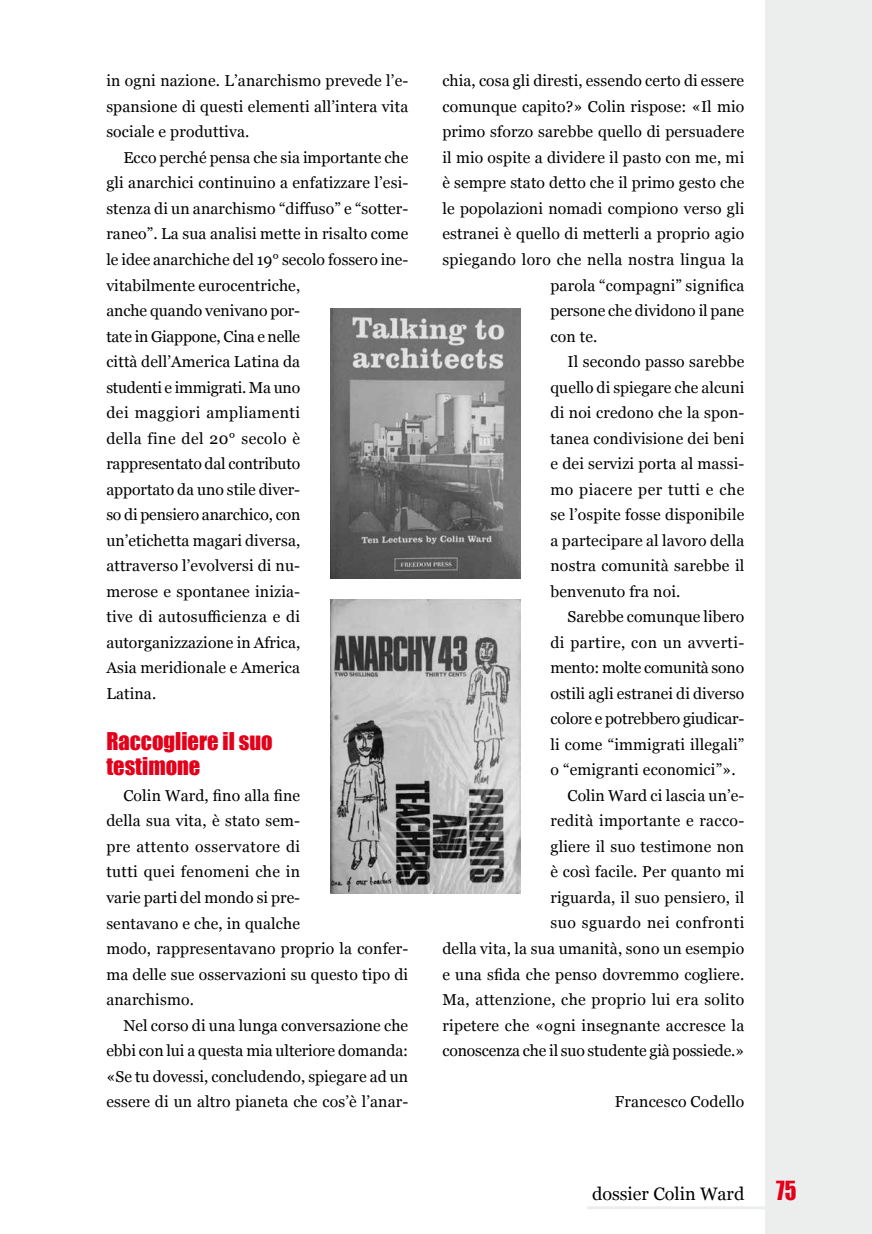
<style>
.page{position:relative;width:872px;height:1234px;background:#fff}
.page>*{position:absolute;margin:0;border:0;box-sizing:border-box;transform-origin:0 0}
.t1{font:24.15px "Impact";color:#e2001a;scale:.9 1}
.t2{font:22.5px/25.5px "Impact";color:#e2001a}
.t3{font:18px "Georgia";color:#000}
.t4{font:15.75px/25.5px "Georgia";letter-spacing:.01em;color:#000;text-align:justify}
.t5{font:15.75px "Georgia";letter-spacing:-.01em;color:#000}
.t6{font:15.75px "Georgia";letter-spacing:.03em;color:#000}
.t7{font:15.75px "Georgia";letter-spacing:-.015em;color:#000}
.t8{font:15.75px "Georgia";letter-spacing:.035em;color:#000}
</style>
<div class="page">
<div style="left:765px;top:0;width:107px;height:1233px;background:#eceded"></div>
<img style="left:330px;top:308px;width:191px;height:270px">
<img style="left:330px;top:599px;width:190px;height:294px">
<hr style="left:587px;top:1205px;width:285px;height:3px;background:#eceded">
<p class="t4" style="left:106px;top:67px;width:303px">in ogni nazione. L’anarchismo prevede l’e&shy;spansione di questi elementi all’intera vita sociale e produttiva.</p>
<p class="t4" style="left:106px;top:144px;width:303px;text-align:left;text-indent:17px">Ecco perché pensa che sia importante che gli anarchici continuino a enfatizzare l’esi&shy;stenza di un anarchismo “diffuso” e “sotter&shy;raneo”. La sua analisi mette in risalto come le idee anarchiche del 19° secolo fossero ine&shy;vitabilmente eurocentriche,<br>anche quando venivano por-<br>tate in Giappone, Cina e nelle<br>città dell’America Latina da<br>studenti e immigrati. Ma uno<br>dei maggiori ampliamenti<br>della fine del 20° secolo è<br>rappresentato dal contributo<br>apportato da uno stile diver-<br>so di pensiero anarchico, con<br>un’etichetta magari diversa,<br>attraverso l’evolversi di nu-<br>merose e spontanee inizia-<br>tive di autosufficienza e di autorganizzazione in Africa,<br>Asia meridionale e America<br>Latina.</p>
<h2 class="t2" style="left:106px;top:727px;width:168px">Raccogliere il suo testimone</h2>
<p class="t4" style="left:106px;top:781px;width:303px;text-align:left;text-indent:17px">Colin Ward, fino alla fine<br>della sua vita, è stato sem-<br>pre attento osservatore di<br>tutti quei fenomeni che in<br>varie parti del mondo si pre-<br>sentavano e che, in qualche<br>modo, rappresentavano proprio la confer&shy;ma delle sue osservazioni su questo tipo di anarchismo.</p>
<p class="t4" style="left:106px;top:1011px;width:303px;text-indent:17px">Nel corso di una lunga conversazione che ebbi con lui a questa mia ulteriore domanda: «Se tu dovessi, concludendo, spiegare ad un essere di un altro pianeta che cos’è l’anar-</p>
<p class="t4" style="left:442px;top:67px;width:303px">chia, cosa gli diresti, essendo certo di essere</p>
<p class="t4" style="left:442px;top:93px;width:303px">comunque capito?» Colin rispose: «Il mio</p>
<p class="t4" style="left:442px;top:118px;width:303px">primo sforzo sarebbe quello di persuadere</p>
<p class="t4" style="left:442px;top:144px;width:303px">il mio ospite a dividere il pasto con me, mi</p>
<p class="t4" style="left:442px;top:169px;width:303px">è sempre stato detto che il primo gesto che</p>
<p class="t4" style="left:442px;top:195px;width:303px">le popolazioni nomadi compiono verso gli</p>
<p class="t4" style="left:442px;top:220px;width:303px">estranei è quello di metterli a proprio agio</p>
<p class="t4" style="left:442px;top:246px;width:303px">spiegando loro che nella nostra lingua la</p>
<p class="t4" style="left:550px;top:271px;width:195px">parola “compagni” significa</p>
<p class="t4" style="left:550px;top:297px;width:195px">persone che dividono il pane</p>
<p class="t4" style="left:550px;top:322px;width:48px">con te.</p>
<p class="t4" style="left:567px;top:348px;width:178px">Il secondo passo sarebbe</p>
<p class="t4" style="left:550px;top:373px;width:195px">quello di spiegare che alcuni</p>
<p class="t4" style="left:550px;top:399px;width:195px">di noi credono che la spon-</p>
<p class="t4" style="left:550px;top:424px;width:195px">tanea condivisione dei beni</p>
<p class="t4" style="left:550px;top:450px;width:195px">e dei servizi porta al massi-</p>
<p class="t6" style="left:550px;top:477px;width:195px">mo piacere per tutti e che</p>
<p class="t4" style="left:550px;top:501px;width:195px">se l’ospite fosse disponibile</p>
<p class="t4" style="left:550px;top:526px;width:195px">a partecipare al lavoro della</p>
<p class="t4" style="left:550px;top:552px;width:195px">nostra comunità sarebbe il</p>
<p class="t4" style="left:550px;top:577px;width:131px">benvenuto fra noi.</p>
<p class="t4" style="left:567px;top:603px;width:178px">Sarebbe comunque libero</p>
<p class="t6" style="left:550px;top:630px;width:195px">di partire, con un avverti-</p>
<p class="t5" style="left:550px;top:656px;width:195px">mento: molte comunità sono</p>
<p class="t4" style="left:550px;top:679px;width:195px">ostili agli estranei di diverso</p>
<p class="t7" style="left:550px;top:707px;width:195px">colore e potrebbero giudicar-</p>
<p class="t4" style="left:550px;top:730px;width:195px">li come “immigrati illegali”</p>
<p class="t4" style="left:550px;top:756px;width:187px">o “emigranti economici”».</p>
<p class="t4" style="left:567px;top:781px;width:178px">Colin Ward ci lascia un’e-</p>
<p class="t4" style="left:550px;top:807px;width:195px">redità importante e racco-</p>
<p class="t4" style="left:550px;top:832px;width:195px">gliere il suo testimone non</p>
<p class="t4" style="left:550px;top:858px;width:195px">è così facile. Per quanto mi</p>
<p class="t4" style="left:550px;top:883px;width:195px">riguarda, il suo pensiero, il</p>
<p class="t8" style="left:550px;top:911px;width:195px">suo sguardo nei confronti</p>
<p class="t4" style="left:442px;top:934px;width:303px">della vita, la sua umanità, sono un esempio</p>
<p class="t4" style="left:442px;top:960px;width:303px">e una sfida che penso dovremmo cogliere.</p>
<p class="t4" style="left:442px;top:985px;width:303px">Ma, attenzione, che proprio lui era solito</p>
<p class="t4" style="left:442px;top:1011px;width:303px">ripetere che «ogni insegnante accresce la</p>
<p class="t5" style="left:442px;top:1038px;width:303px">conoscenza che il suo studente già possiede.»</p>
<p class="t4" style="left:615px;top:1087px;width:131px">Francesco Codello</p>
<p class="t3" style="left:592px;top:1180px;width:154px">dossier Colin Ward</p>
<h1 class="t1" style="left:776px;top:1171px;width:24px">75</h1>
</div>
